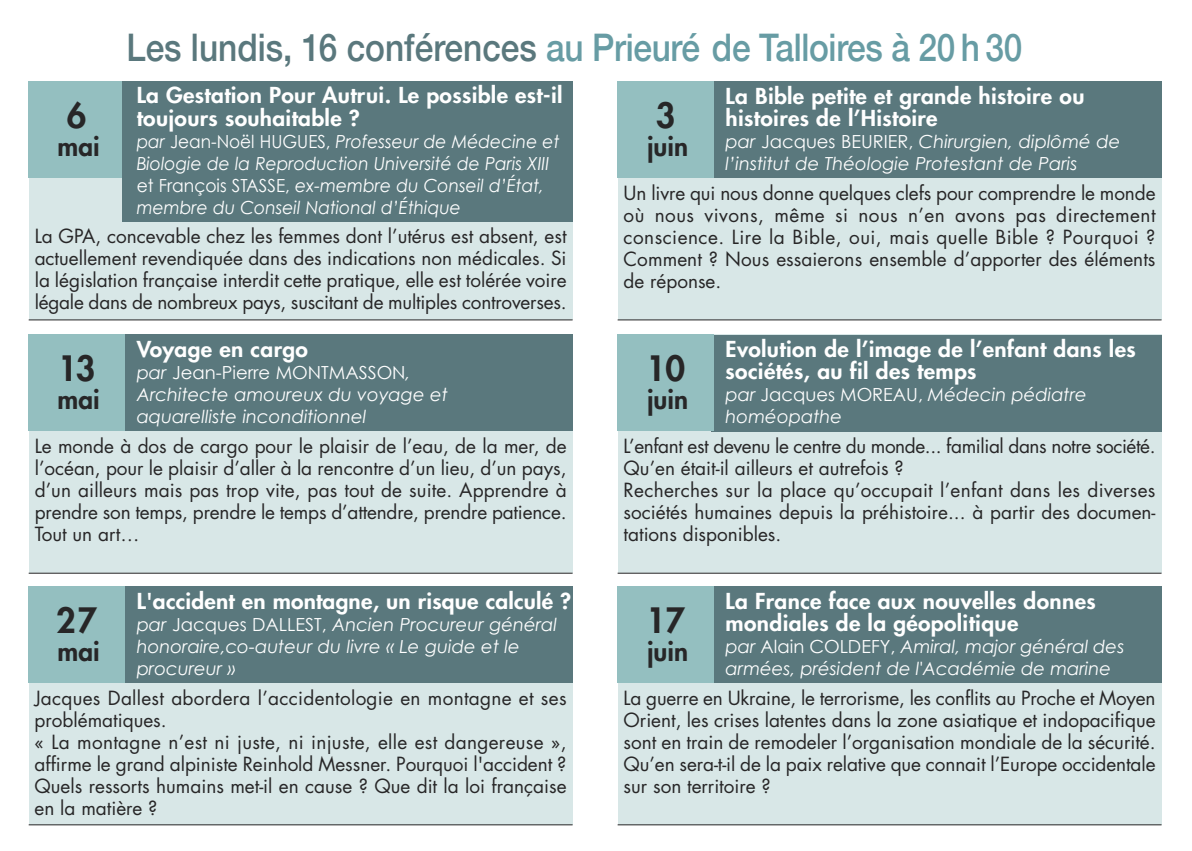
<style>
.page{position:relative;width:1192px;height:851px;background:#fff}
.page>*{position:absolute;margin:0;border:0;box-sizing:border-box;transform-origin:0 0}
.t1{font:500 38px "Helvetica Neue";letter-spacing:-.01em;color:#679ca4;scale:.88 1}
.t2{font:800 34px "Futura";color:#272627}
.t3{font:800 26px "Futura";color:#272627}
.t4{font:800 21.4px/22px "Futura";letter-spacing:.015em;color:#fff;scale:1.06 1}
.t5{font:19px/22px "Futura";color:#272627;text-align:justify}
.t6{font:italic 18px/22px "Century Gothic";color:#fff}
.t7{font:italic 18px/22px "Century Gothic";color:#fff;scale:.94 1}
.s1{color:#5a787d}
.s2{font-style:normal}
</style>
<div class="page">
<div style="left:29px;top:81px;width:544px;height:238px;background:#d8e7e7"></div>
<hr style="left:29px;top:319px;width:544px;height:1px;background:#272627">
<div style="left:29px;top:81px;width:96px;height:97px;background:#94bfc0"></div>
<div style="left:29px;top:334px;width:544px;height:238px;background:#d8e7e7"></div>
<hr style="left:29px;top:572px;width:544px;height:1px;background:#272627">
<div style="left:123px;top:334px;width:450px;height:97px;background:#5a787d"></div>
<div style="left:29px;top:334px;width:96px;height:97px;background:#94bfc0"></div>
<div style="left:29px;top:586px;width:544px;height:238px;background:#d8e7e7"></div>
<hr style="left:29px;top:824px;width:544px;height:1px;background:#272627">
<div style="left:123px;top:586px;width:450px;height:96px;background:#5a787d"></div>
<div style="left:29px;top:586px;width:96px;height:96px;background:#94bfc0"></div>
<div style="left:618px;top:81px;width:544px;height:238px;background:#d8e7e7"></div>
<hr style="left:618px;top:319px;width:544px;height:1px;background:#272627">
<div style="left:711px;top:81px;width:451px;height:97px;background:#5a787d"></div>
<div style="left:618px;top:81px;width:96px;height:97px;background:#94bfc0"></div>
<div style="left:618px;top:334px;width:544px;height:238px;background:#d8e7e7"></div>
<hr style="left:618px;top:572px;width:544px;height:1px;background:#272627">
<div style="left:711px;top:334px;width:451px;height:97px;background:#5a787d"></div>
<div style="left:618px;top:334px;width:96px;height:97px;background:#94bfc0"></div>
<div style="left:618px;top:586px;width:544px;height:238px;background:#d8e7e7"></div>
<hr style="left:618px;top:824px;width:544px;height:1px;background:#272627">
<div style="left:711px;top:586px;width:451px;height:96px;background:#5a787d"></div>
<div style="left:618px;top:586px;width:96px;height:96px;background:#94bfc0"></div>
<div style="left:123px;top:81px;width:450px;height:141px;background:#5a787d"></div>
<h1 class="t1" style="left:127px;top:24px;width:1019px"><span class="s1">Les lundis, 16 conférences</span> au Prieuré de Talloires à 20 h 30</h1>
<h2 class="t2" style="left:67px;top:99px;width:21px">6</h2>
<h3 class="t3" style="left:58px;top:134px;width:44px">mai</h3>
<p class="t4" style="left:137px;top:86px;width:403px;line-height:23px">La Gestation Pour Autrui. Le possible est-il toujours souhaitable ?</p>
<p class="t7" style="left:137px;top:130px;width:451px">par <span class="s2">Jean-Noël Hugues,</span> Professeur de Médecine et Biologie de la Reproduction Université de Paris XIII <span class="s2">et François stasse,</span> ex-membre du Conseil d’État, membre du Conseil National d’Éthique</p>
<p class="t5" style="left:35px;top:226px;width:534px">La GPA, concevable chez les femmes dont l’utérus est absent, est actuellement revendiquée dans des indications non médicales. Si la législation française interdit cette pratique, elle est tolérée voire légale dans de nombreux pays, suscitant de multiples controverses.</p>
<h2 class="t2" style="left:58px;top:352px;width:39px">13</h2>
<h3 class="t3" style="left:58px;top:387px;width:44px">mai</h3>
<p class="t4" style="left:137px;top:340px;width:163px">Voyage en cargo</p>
<p class="t6" style="left:137px;top:361px;width:313px">par <span class="s2">Jean-Pierre moNtmassoN</span>,<br>Architecte amoureux du voyage et aquarelliste inconditionnel</p>
<p class="t5" style="left:35px;top:436px;width:533px">Le monde à dos de cargo pour le plaisir de l’eau, de la mer, de l’océan, pour le plaisir d’aller à la rencontre d’un lieu, d’un pays, d’un ailleurs mais pas trop vite, pas tout de suite. Apprendre à prendre son temps, prendre le temps d’attendre, prendre patience.<br>Tout un art…</p>
<h2 class="t2" style="left:56px;top:604px;width:43px">27</h2>
<h3 class="t3" style="left:58px;top:638px;width:44px">mai</h3>
<p class="t4" style="left:137px;top:591px;width:412px">L'accident en montagne, un risque calculé ?</p>
<p class="t6" style="left:137px;top:612px;width:422px">par <span class="s2">Jacques Dallest,</span> Ancien Procureur général honoraire,co-auteur du livre « Le guide et le procureur »</p>
<p class="t5" style="left:35px;top:688px;width:534px;text-align:left">Jacques Dallest abordera l’accidentologie en montagne et ses problématiques.<br>« La montagne n’est ni juste, ni injuste, elle est dangereuse », affirme le grand alpiniste Reinhold Messner. Pourquoi l'accident ?<br>Quels ressorts humains met-il en cause ? Que dit la loi française en la matière ?</p>
<h2 class="t2" style="left:656px;top:99px;width:21px">3</h2>
<h3 class="t3" style="left:647px;top:134px;width:43px">juin</h3>
<p class="t4" style="left:726px;top:86px;width:340px">La Bible petite et grande histoire ou histoires de l’Histoire</p>
<p class="t6" style="left:726px;top:130px;width:396px">par <span class="s2">Jacques beurier,</span> Chirurgien, diplômé de l’institut de Théologie Protestant de Paris</p>
<p class="t5" style="left:624px;top:184px;width:533px">Un livre qui nous donne quelques clefs pour comprendre le monde où nous vivons, même si nous n’en avons pas directement conscience. Lire la Bible, oui, mais quelle Bible ? Pourquoi ?<br>Comment ? Nous essaierons ensemble d’apporter des éléments de réponse.</p>
<h2 class="t2" style="left:646px;top:352px;width:41px">10</h2>
<h3 class="t3" style="left:647px;top:387px;width:43px">juin</h3>
<p class="t4" style="left:726px;top:340px;width:388px;line-height:21.4px">Evolution de l’image de l’enfant dans les sociétés, au fil des temps</p>
<p class="t6" style="left:726px;top:382px;width:363px">par <span class="s2">Jacques moreau,</span> Médecin pédiatre homéopathe</p>
<p class="t5" style="left:624px;top:436px;width:533px;text-align:left">L’enfant est devenu le centre du monde... familial dans notre société.<br>Qu’en était-il ailleurs et autrefois ?<br>Recherches sur la place qu’occupait l’enfant dans les diverses sociétés humaines depuis la préhistoire... à partir des documen&shy;tations disponibles.</p>
<h2 class="t2" style="left:646px;top:604px;width:41px">17</h2>
<h3 class="t3" style="left:647px;top:638px;width:43px">juin</h3>
<p class="t4" style="left:726px;top:591px;width:351px">La France face aux nouvelles donnes mondiales de la géopolitique</p>
<p class="t6" style="left:726px;top:634px;width:400px">par <span class="s2">alain colDeFy,</span> Amiral, major général des armées, président de l'Académie de marine</p>
<p class="t5" style="left:624px;top:688px;width:533px">La guerre en Ukraine, le terrorisme, les conflits au Proche et Moyen Orient, les crises latentes dans la zone asiatique et indopacifique sont en train de remodeler l’organisation mondiale de la sécurité.<br>Qu’en sera-t-il de la paix relative que connait l’Europe occidentale sur son territoire ?</p>
</div>
